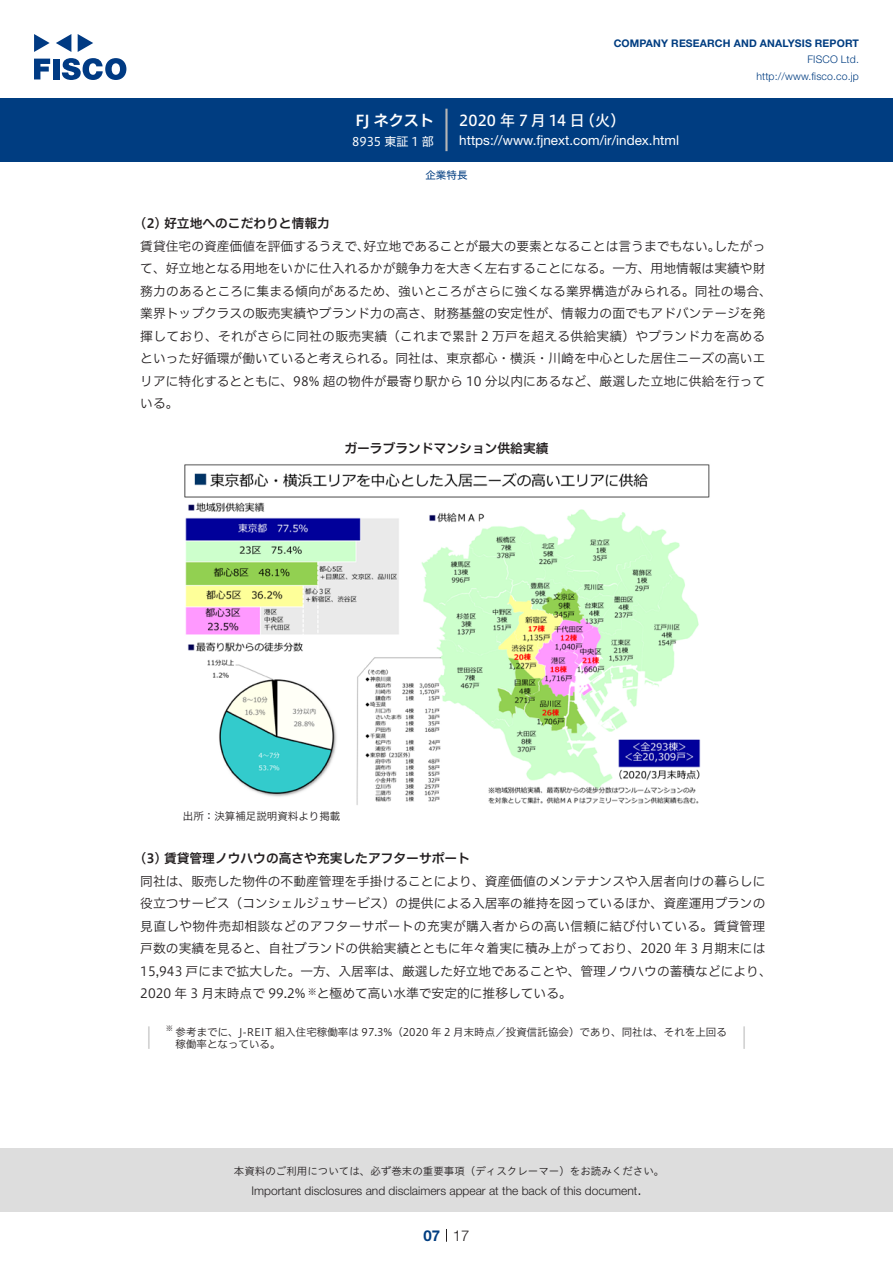
<style>
.page{position:relative;width:893px;height:1263px;background:#fff}
.page>*{position:absolute;margin:0;border:0;box-sizing:border-box;transform-origin:0 0}
.t1{font:15px "Hiragino UD Sans F Std N W5";letter-spacing:.005em;color:#fff}
.t2{font:15px "Hiragino UD Sans F Std N W6";color:#fff}
.t3{font:300 15px "Helvetica Neue LT Std";color:#231f20}
.t4{font:700 15px "Helvetica Neue LT Std";color:#003d81}
.t5{font:13.5px "Helvetica Neue LT Std";color:#fff}
.本文3mm{font:12.75px/22.5px "Hiragino UD Sans F Std N W3";color:#231f20}
.本文3mm-2{font:12.75px "Hiragino UD Sans F Std N W3";letter-spacing:.02em;color:#231f20}
.小タイトル3mm{font:12.75px "Hiragino UD Sans F Std N W6";color:#231f20}
.チャートタイトル{font:12.75px "Hiragino UD Sans F Std N W6";color:#231f20}
.t6{font:300 12px "Helvetica Neue LT Std";color:#231f20}
.t7{font:12px "Hiragino UD Sans F Std N W4";color:#fff}
.表組み基本スタイル{font:10.5px "Hiragino UD Sans F Std N W3";letter-spacing:.005em;color:#231f20}
.t8{font:10.5px "Hiragino UD Sans Std W3";color:#231f20}
.t9{font:700 10.5px "Helvetica Neue LT Std";letter-spacing:.015em;color:#003d81}
.t10{font:300 10.5px/16.5px "Helvetica Neue LT Std";letter-spacing:.015em;color:#003d81;text-align:right}
.ヘッダー{font:10.5px "Hiragino UD Sans F Std N W4";color:#003d81}
.本文3mm-3{font:8.85px "Hiragino UD Sans F Std N W3";color:#231f20}
.t11{font:7.35px "Hiragino UD Sans F Std N W3";color:#231f20}
</style>
<div class="page">
<div style="left:0;top:1148px;width:893px;height:64px;background:#ddd"></div>
<svg style="left:34px;top:59px;width:16px;height:20px"></svg>
<div style="left:53px;top:59px;width:6px;height:20px;background:#003a83"></div>
<svg style="left:62px;top:58px;width:64px;height:22px"></svg>
<svg style="left:34px;top:34px;width:16px;height:18px"></svg>
<svg style="left:78px;top:34px;width:15px;height:18px"></svg>
<svg style="left:56px;top:34px;width:15px;height:18px"></svg>
<div style="left:0;top:98px;width:893px;height:64px;background:#003d81"></div>
<hr style="left:445px;top:109px;width:3px;height:42px;background:#b5b5b6">
<svg style="left:446px;top:1229px;width:1px;height:13px"></svg>
<img style="left:184px;top:464px;width:526px;height:341px">
<hr style="left:148px;top:1026px;width:2px;height:23px;background:#d3d3d3">
<hr style="left:743px;top:1026px;width:2px;height:23px;background:#d3d3d3">
<p class="t2" style="left:355px;top:109px;width:80px">FJ ネクスト</p>
<p class="t7" style="left:352px;top:132px;width:83px">8935 東証 1 部</p>
<p class="t9" style="left:614px;top:37px;width:247px">COMPANY RESEARCH AND ANALYSIS REPORT</p>
<p class="t10" style="left:756px;top:51px;width:104px">FISCO Ltd. http://www.fisco.co j p.</p>
<p class="t1" style="left:580px;top:109px;width:47px">（火(</p>
<p class="t1" style="left:459px;top:109px;width:127px">2020 年 7 月 14 日</p>
<p class="t5" style="left:459px;top:132px;width:221px">https://www.fjnext.com /i r/ index.html</p>
<p class="小タイトル3mm" style="left:140px;top:214px;width:191px">2( ) 好立地へのこだわりと情報力</p>
<p class="ヘッダー" style="left:425px;top:167px;width:43px">企業特長</p>
<p class="本文3mm" style="left:363px;top:234px;width:358px">好立地であることが最大の要素となることは言うまでもない。</p>
<p class="本文3mm" style="left:714px;top:234px;width:52px">したがっ</p>
<p class="本文3mm" style="left:140px;top:234px;width:633px">賃貸住宅の資産価値を評価するうえで、<br>て、好立地となる用地をいかに仕入れるかが競争力を大きく左右することになる。一方、用地情報は実績や財務力のあるところに集まる傾向があるため、強いところがさらに強くなる業界構造がみられる。同社の場合、業界トップクラスの販売実績やブランド力の高さ、財務基盤の安定性が、情報力の面でもアドバンテージを発揮しており、それがさらに同社の販売実績（これまで累計 2 万戸を超える供給実績）やブランド力を高めるといった好循環が働いていると考えられる。同社は、東京都心・横浜・川崎を中心とした居住ニーズの高いエリアに特化するとともに、98% 超の物件が最寄り駅から 10 分以内にあるなど、厳選した立地に供給を行っている。</p>
<p class="チャートタイトル" style="left:344px;top:439px;width:206px">ガーラブランドマンション供給実績</p>
<p class="表組み基本スタイル" style="left:183px;top:808px;width:159px">出所：決算補⾜説明資料より掲載</p>
<p class="小タイトル3mm" style="left:140px;top:848px;width:331px">3( ) 賃貸管理ノウハウの高さや充実したアフターサポート</p>
<p class="本文3mm" style="left:140px;top:869px;width:627px">同社は、販売した物件の不動産管理を手掛けることにより、資産価値のメンテナンスや入居者向けの暮らしに</p>
<p class="本文3mm" style="left:140px;top:891px;width:627px">役立つサービス（コンシェルジュサービス）の提供による入居率の維持を図っているほか、資産運用プランの</p>
<p class="本文3mm-2" style="left:140px;top:916px;width:626px">見直しや物件売却相談などのアフターサポートの充実が購入者からの高い信頼に結び付いている。賃貸管理</p>
<p class="本文3mm" style="left:140px;top:936px;width:627px">戸数の実績を見ると、自社ブランドの供給実績とともに年々着実に積み上がっており、2020 年 3 月期末には</p>
<p class="本文3mm" style="left:140px;top:959px;width:633px">15,943 戸にまで拡大した。一方、入居率は、厳選した好立地であることや、管理ノウハウの蓄積などにより、</p>
<p class="本文3mm" style="left:317px;top:981px;width:256px">と極めて高い水準で安定的に推移している。</p>
<p class="本文3mm" style="left:140px;top:981px;width:167px">2020 年 3 月末時点で 99.2%</p>
<p class="表組み基本スタイル" style="left:176px;top:1024px;width:553px">参考までに、 -J REIT 組入住宅稼働率は 97.3%（2020 年 2 月末時点／投資信託協会）であり、同社は、それを上回る</p>
<p class="本文3mm-3" style="left:308px;top:985px;width:10px">※</p>
<p class="t11" style="left:166px;top:1023px;width:9px">※</p>
<p class="表組み基本スタイル" style="left:176px;top:1036px;width:106px">稼働率となっている。</p>
<p class="t8" style="left:234px;top:1163px;width:432px">本資料のご利用については、必ず巻末の重要事項（ディスクレーマー）をお読みください。</p>
<p class="t3" style="left:637px;top:1180px;width:6px">.</p>
<p class="t6" style="left:251px;top:1183px;width:387px">Important disclosures and disclaimers appear at the back of this document</p>
<p class="t4" style="left:423px;top:1226px;width:18px">07</p>
<p class="t3" style="left:453px;top:1226px;width:18px">17</p>
</div>
